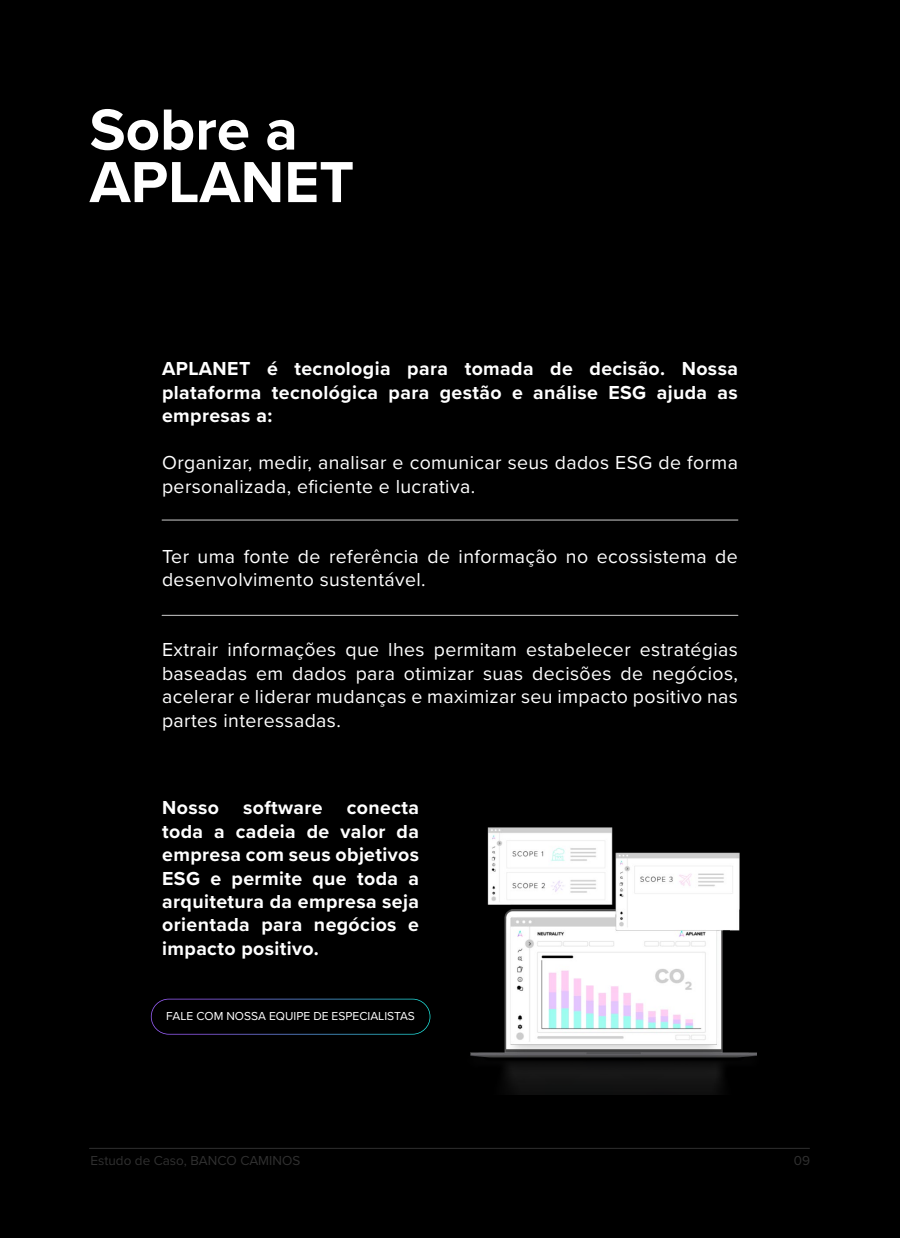
<style>
.page{position:relative;width:900px;height:1238px;background:#000}
.page>*{position:absolute;margin:0;border:0;box-sizing:border-box;transform-origin:0 0}
.t1{font:700 60px/52.5px "Proxima Nova";color:#fff}
.t2{font:19.5px/23.4px "Proxima Nova";letter-spacing:.02em;color:#fff}
.t3{font:700 19.5px/23.4px "Proxima Nova";letter-spacing:.02em;color:#fff;text-align:justify}
.t4{font:13.5px "Proxima Nova";color:#303030}
.t5{font:12px "Proxima Nova";color:#fff}
</style>
<div class="page">
<hr style="left:89px;top:1148px;width:720px;height:1px;background:#303030">
<hr style="left:162px;top:519px;width:576px;height:1px;background:#cecece">
<hr style="left:162px;top:615px;width:576px;height:1px;background:#cecece">
<img style="left:381px;top:827px;width:376px;height:267px">
<svg style="left:151px;top:998px;width:279px;height:36px"></svg>
<h1 class="t1" style="left:90px;top:102px;width:266px">Sobre a<br>APLANET</h1>
<p class="t3" style="left:162px;top:357px;width:577px">APLANET é tecnologia para tomada de decisão. Nossa plataforma tecnológica para gestão e análise ESG ajuda as empresas a:</p>
<p class="t2" style="left:162px;top:450px;width:577px">Organizar, medir, analisar e comunicar seus dados ESG de forma personalizada, eficiente e lucrativa.</p>
<p class="t2" style="left:162px;top:543px;width:577px">Ter uma fonte de referência de informação no ecossistema de desenvolvimento sustentável.</p>
<p class="t2" style="left:162px;top:637px;width:577px;text-align:justify">Extrair informações que lhes permitam estabelecer estratégias baseadas em dados para otimizar suas decisões de negócios, acelerar e liderar mudanças e maximizar seu impacto positivo nas partes interessadas.</p>
<p class="t3" style="left:162px;top:795px;width:258px">Nosso software conecta toda a cadeia de valor da empresa com seus objetivos ESG e permite que toda a arquitetura da empresa seja orientada para negócios e impacto positivo.</p>
<p class="t5" style="left:166px;top:1007px;width:250px">FALE COM NOSSA EQUIPE DE ESPECIALISTAS</p>
<p class="t4" style="left:91px;top:1150px;width:211px">Estudo de Caso, BANCO CAMINOS</p>
<p class="t4" style="left:794px;top:1150px;width:18px">09</p>
</div>
